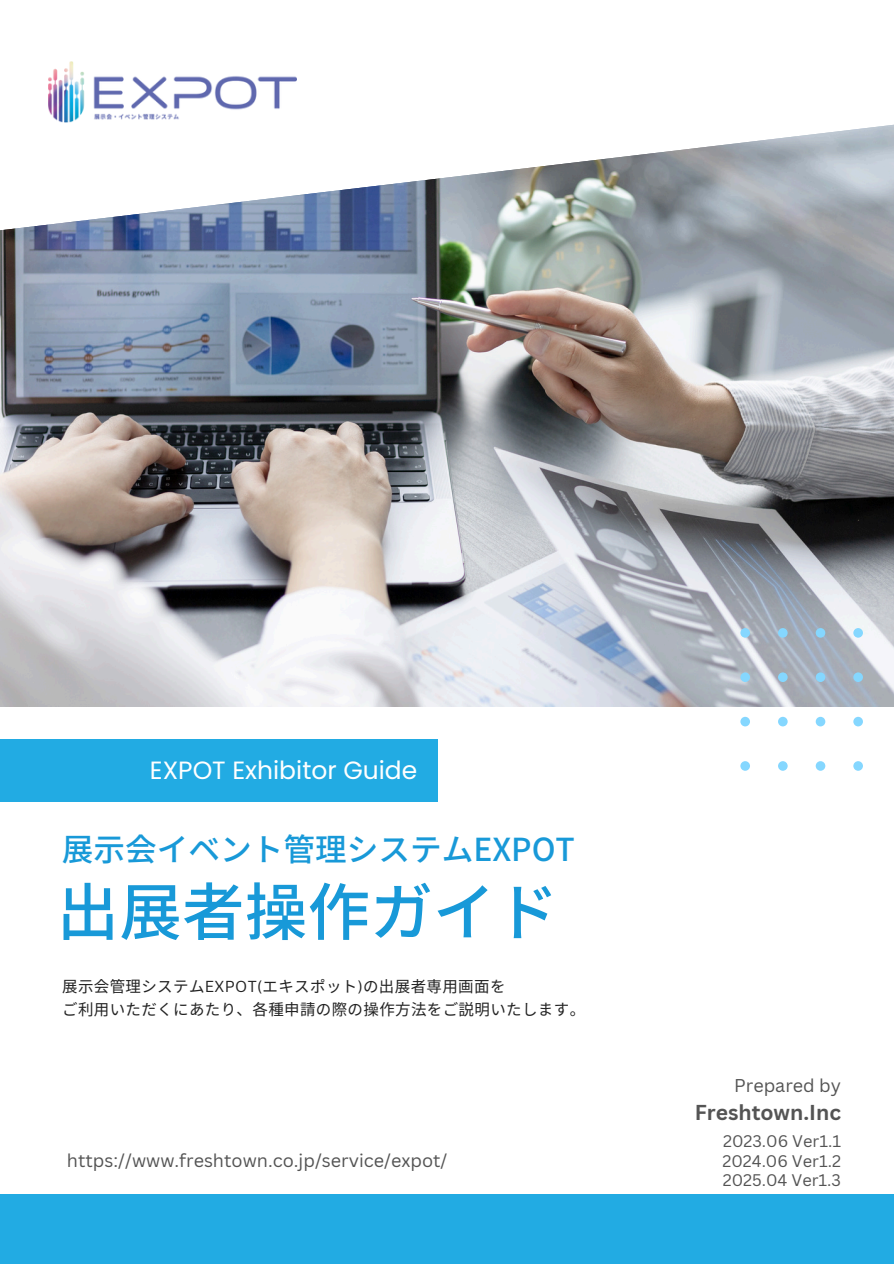
<style>
.page{position:relative;width:894px;height:1264px;background:#fff}
.page>*{position:absolute;margin:0;border:0;box-sizing:border-box;transform-origin:0 0}
.t1{font:500 62.7px "Noto Sans JP";color:#1899d8}
.t2{font:500 31.65px "Noto Sans JP";color:#1899d8}
.t3{font:24.9px "Poppins";color:#fff}
.t4{font:700 21px "Canva Sans";color:#545454}
.t5{font:18px "Canva Sans";color:#545454}
.t6{font:16.35px "Canva Sans";color:#545454}
.t7{font:15.45px "Noto Sans CJ Ksc";letter-spacing:.025em;color:#222}
.s1{font-family:"Canva Sans"}
</style>
<div class="page">
<img style="left:0;top:245px;width:893px;height:461px">
<svg style="left:0;top:77px;width:893px;height:168px"></svg>
<div style="left:0;top:739px;width:438px;height:63px;background:#22abe3"></div>
<div style="left:0;top:1194px;width:893px;height:69px;background:#22abe3"></div>
<svg style="left:740px;top:628px;width:122px;height:142px"></svg>
<img style="left:49px;top:61px;width:247px;height:61px">
<p class="t3" style="left:150px;top:752px;width:269px">EXPOT Exhibitor Guide</p>
<p class="t2" style="left:62px;top:824px;width:514px">展示会イベント管理システムEXPOT</p>
<h5 class="t1" style="left:56px;top:862px;width:503px">出展者操作ガイド</h5>
<h3 class="t7" style="left:62px;top:973px;width:444px">展示会管理システム<span class="s1">EXPOT(</span>エキスポット<span class="s1">)</span>の出展者専用画面を</h3>
<h2 class="t7" style="left:62px;top:997px;width:524px">ご利用いただくにあたり、各種申請の際の操作方法をご説明いたします。</h2>
<h1 class="t5" style="left:67px;top:1147px;width:382px">https://www.freshtown.co.jp/service/expot/</h1>
<p class="t5" style="left:734px;top:1072px;width:108px">Prepared by</p>
<p class="t4" style="left:694px;top:1097px;width:148px">Freshtown.Inc</p>
<p class="t6" style="left:722px;top:1129px;width:119px">2023.06 Ver1.1</p>
<h4 class="t6" style="left:722px;top:1149px;width:120px">2024.06 Ver1.2</h4>
<h5 class="t6" style="left:722px;top:1168px;width:120px">2025.04 Ver1.3</h5>
</div>
